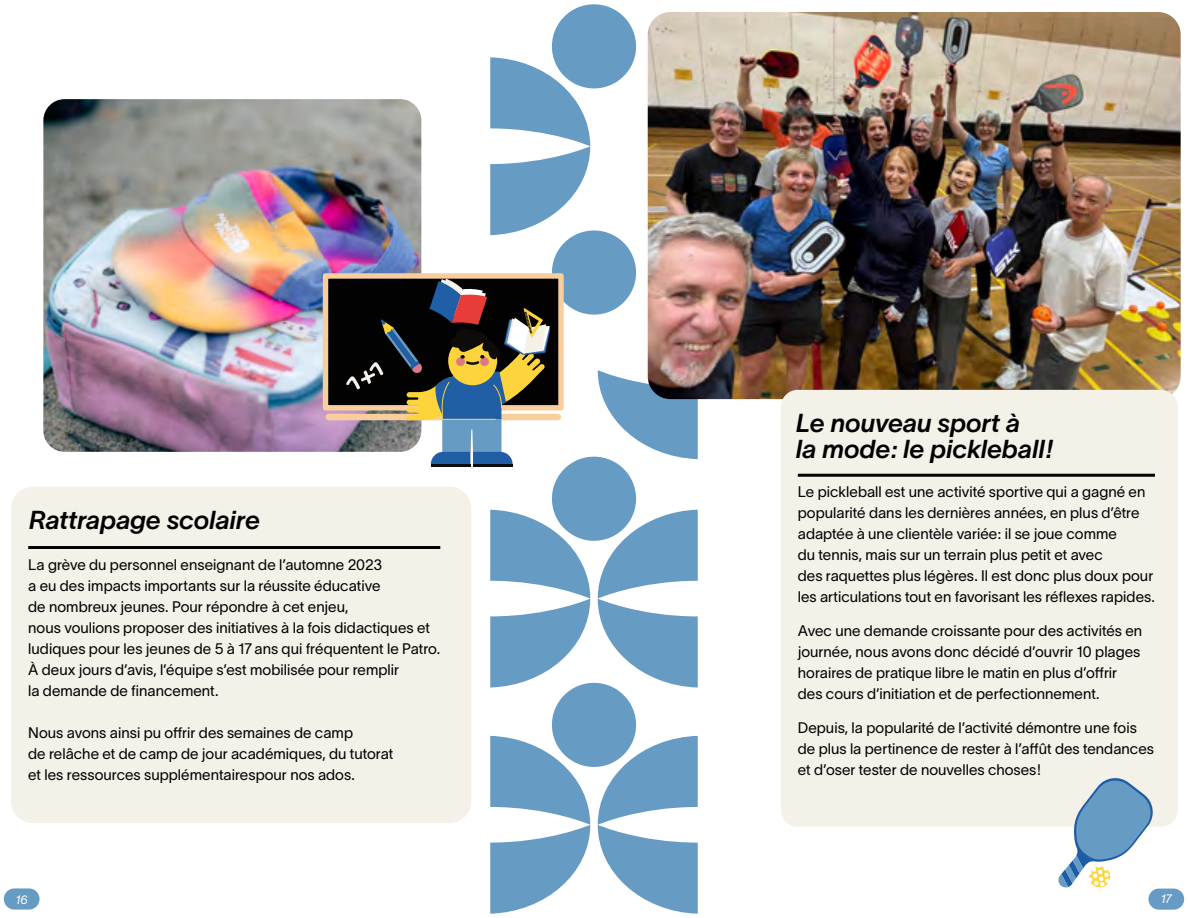
<style>
.page{position:relative;width:1188px;height:918px;background:#fff}
.page>*{position:absolute;margin:0;border:0;box-sizing:border-box;transform-origin:0 0}
.t1{font:italic 25.5px/25.5px "TWK Lausanne 0600";letter-spacing:-.01em;color:#020203}
.t2{font:15px/21px "TWK Lausanne";color:#020203}
.t3{font:italic 12px "TWK Lausanne 0300";color:#fff}
</style>
<div class="page">
<div style="left:4px;top:888px;width:36px;height:22px;background:#669bc4;border-radius:11px"></div>
<div style="left:1148px;top:889px;width:36px;height:21px;background:#669bc4;border-radius:11px"></div>
<img style="left:43px;top:99px;width:378px;height:353px">
<svg style="left:598px;top:370px;width:100px;height:89px"></svg>
<div style="left:552px;top:4px;width:84px;height:84px;background:#669bc4;border-radius:50%"></div>
<svg style="left:490px;top:57px;width:100px;height:178px"></svg>
<div style="left:552px;top:230px;width:84px;height:85px;background:#669bc4;border-radius:50%"></div>
<svg style="left:598px;top:510px;width:100px;height:178px"></svg>
<div style="left:552px;top:457px;width:84px;height:84px;background:#669bc4;border-radius:50%"></div>
<svg style="left:490px;top:510px;width:100px;height:178px"></svg>
<svg style="left:598px;top:736px;width:100px;height:178px"></svg>
<div style="left:552px;top:683px;width:84px;height:84px;background:#669bc4;border-radius:50%"></div>
<svg style="left:490px;top:736px;width:100px;height:178px"></svg>
<img style="left:648px;top:12px;width:533px;height:387px">
<div style="left:781px;top:390px;width:397px;height:437px;background:#f3f1e8;border-radius:17px"></div>
<hr style="left:798px;top:474px;width:357px;height:3px;background:#020203">
<svg style="left:1058px;top:778px;width:95px;height:110px"></svg>
<div style="left:11px;top:487px;width:460px;height:336px;background:#f3f1e8;border-radius:21px"></div>
<hr style="left:28px;top:546px;width:412px;height:3px;background:#020203">
<div style="left:326px;top:276px;width:235px;height:132px;background:#020203"></div>
<div style="left:323px;top:273px;width:241px;height:138px;border:5px solid #f8ce9d"></div>
<div style="left:326px;top:414px;width:235px;height:6px;background:#f8ce9d;border-radius:3px"></div>
<hr style="left:431px;top:464px;width:39px;height:2px;background:#0d0c0b">
<hr style="left:473px;top:464px;width:40px;height:2px;background:#0d0c0b">
<svg style="left:346px;top:279px;width:204px;height:185px"></svg>
<h1 class="t1" style="left:29px;top:506px;width:233px">Rattrapage scolaire</h1>
<p class="t2" style="left:28px;top:553px;width:414px">La grève du personnel enseignant de l’automne 2023<br>a eu des impacts importants sur la réussite éducative<br>de nombreux jeunes. Pour répondre à cet enjeu,<br>nous voulions proposer des initiatives à la fois didactiques et ludiques pour les jeunes de 5 à 17 ans qui fréquentent le Patro.<br>À deux jours d’avis, l’équipe s’est mobilisée pour remplir<br>la demande de financement.</p>
<p class="t2" style="left:28px;top:721px;width:367px">Nous avons ainsi pu offrir des semaines de camp<br>de relâche et de camp de jour académiques, du tutorat et les ressources supplémentairespour nos ados.</p>
<h1 class="t1" style="left:796px;top:409px;width:259px">Le nouveau sport à<br>la mode: le pickleball!</h1>
<p class="t2" style="left:798px;top:481px;width:359px">Le pickleball est une activité sportive qui a gagné en popularité dans les dernières années, en plus d’être adaptée à une clientèle variée: il se joue comme<br>du tennis, mais sur un terrain plus petit et avec<br>des raquettes plus légères. Il est donc plus doux pour les articulations tout en favorisant les réflexes rapides.</p>
<p class="t2" style="left:798px;top:619px;width:346px">Avec une demande croissante pour des activités en journée, nous avons donc décidé d’ouvrir 10 plages horaires de pratique libre le matin en plus d’offrir des cours d’initiation et de perfectionnement.</p>
<p class="t2" style="left:798px;top:716px;width:358px">Depuis, la popularité de l’activité démontre une fois de plus la pertinence de rester à l’affût des tendances et d’oser tester de nouvelles choses!</p>
<p class="t3" style="left:15px;top:891px;width:14px">16</p>
<p class="t3" style="left:1161px;top:891px;width:13px">17</p>
</div>
